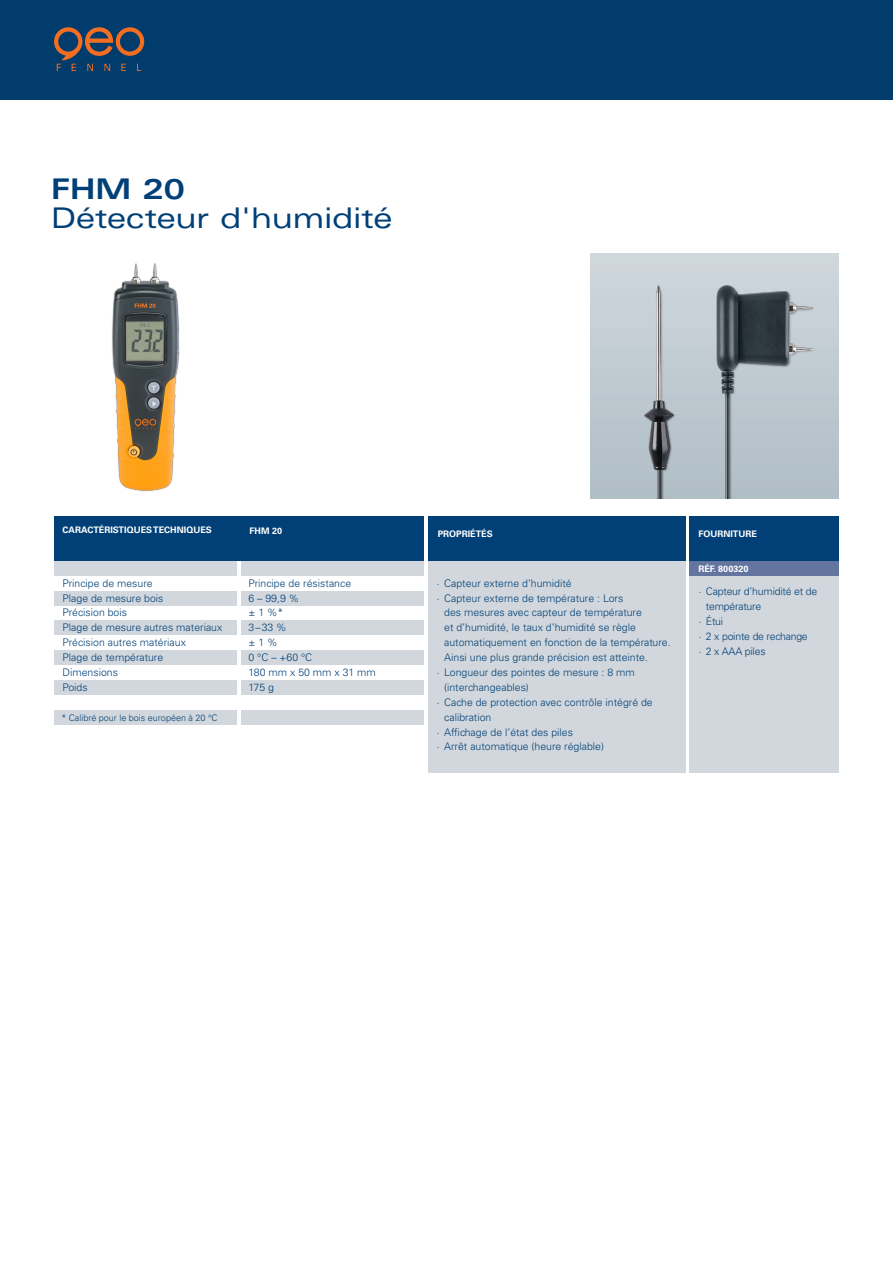
<style>
.page{position:relative;width:893px;height:1263px;background:#fff}
.page>*{position:absolute;margin:0;border:0;box-sizing:border-box;transform-origin:0 0}
.PRODUKT_2_Titel{font:expanded 28.5px "Univers LT Std";letter-spacing:-.01em;color:#014077}
.PRODUKT_2_Titel-2{font:700 expanded 28.5px "Univers LT Std";color:#014077}
.Text_in_seitlichen_K{font:300 10.5px/14.9px "Univers LT Std";color:#014077}
.Text_in_Kästen{font:300 10.5px "Univers LT Std";color:#014077}
.Text_in_seitlichen_K-2{font:300 10.5px "Univers LT Std";letter-spacing:-.02em;color:#014077}
.KASTEN_Head_blau{font:700 9px "Univers LT Std";color:#fff}
.Text_in_Kästen-2{font:300 9px "Univers LT Std";color:#014077}
</style>
<div class="page">
<div style="left:0;top:0;width:893px;height:100px;background:#013c6c"></div>
<svg style="left:54px;top:27px;width:90px;height:44px"></svg>
<img style="left:112px;top:263px;width:68px;height:229px">
<div style="left:590px;top:254px;width:249px;height:245px;background:linear-gradient(to bottom,#cfd7dd,#b0bdc5)"></div>
<img style="left:606px;top:267px;width:230px;height:232px">
<div style="left:241px;top:561px;width:183px;height:15px;background:#d1d7dc"></div>
<div style="left:54px;top:561px;width:183px;height:15px;background:#d1d7dc"></div>
<div style="left:428px;top:561px;width:257px;height:211px;background:#d1d7dc"></div>
<div style="left:241px;top:620px;width:183px;height:15px;background:#d1d7dc"></div>
<div style="left:54px;top:620px;width:183px;height:15px;background:#d1d7dc"></div>
<div style="left:241px;top:591px;width:183px;height:14px;background:#d1d7dc"></div>
<div style="left:54px;top:591px;width:183px;height:14px;background:#d1d7dc"></div>
<div style="left:54px;top:516px;width:370px;height:45px;background:#014077"></div>
<div style="left:428px;top:516px;width:257px;height:45px;background:#014077"></div>
<div style="left:241px;top:650px;width:183px;height:15px;background:#d1d7dc"></div>
<div style="left:54px;top:650px;width:183px;height:15px;background:#d1d7dc"></div>
<div style="left:241px;top:680px;width:183px;height:15px;background:#d1d7dc"></div>
<div style="left:54px;top:680px;width:183px;height:15px;background:#d1d7dc"></div>
<div style="left:690px;top:561px;width:149px;height:211px;background:#d1d7dc"></div>
<div style="left:690px;top:516px;width:149px;height:45px;background:#014077"></div>
<div style="left:690px;top:561px;width:149px;height:15px;background:#63749e"></div>
<div style="left:241px;top:710px;width:183px;height:14px;background:#d1d7dc"></div>
<div style="left:54px;top:710px;width:183px;height:14px;background:#d1d7dc"></div>
<p class="PRODUKT_2_Titel-2" style="left:51px;top:173px;width:136px">FHM 20</p>
<p class="PRODUKT_2_Titel" style="left:51px;top:201px;width:343px">Détecteur d'humidité</p>
<p class="KASTEN_Head_blau" style="left:63px;top:525px;width:151px">CARACTÉRISTIQUES TECHNIQUES</p>
<p class="KASTEN_Head_blau" style="left:250px;top:526px;width:34px">FHM 20</p>
<p class="KASTEN_Head_blau" style="left:438px;top:528px;width:56px">PROPRIÉTÉS</p>
<p class="KASTEN_Head_blau" style="left:698px;top:528px;width:60px">FOURNITURE</p>
<p class="KASTEN_Head_blau" style="left:698px;top:563px;width:51px">RÉF. 800320</p>
<p class="Text_in_Kästen" style="left:63px;top:577px;width:92px">Principe de mesure</p>
<p class="Text_in_Kästen" style="left:249px;top:577px;width:104px">Principe de résistance</p>
<p class="Text_in_Kästen" style="left:63px;top:591px;width:102px">Plage de mesure bois</p>
<p class="Text_in_Kästen" style="left:249px;top:591px;width:52px">6 – 99,9 %</p>
<p class="Text_in_Kästen" style="left:63px;top:606px;width:66px">Précision bois</p>
<p class="Text_in_Kästen" style="left:249px;top:606px;width:36px">± 1 %*</p>
<p class="Text_in_Kästen" style="left:63px;top:621px;width:161px">Plage de mesure autres materiaux</p>
<p class="Text_in_Kästen" style="left:249px;top:621px;width:40px">3–33 %</p>
<p class="Text_in_Kästen" style="left:63px;top:636px;width:125px">Précision autres matériaux</p>
<p class="Text_in_Kästen" style="left:249px;top:636px;width:31px">± 1 %</p>
<p class="Text_in_Kästen" style="left:63px;top:651px;width:102px">Plage de température</p>
<p class="Text_in_Kästen" style="left:249px;top:651px;width:65px">0 °C – +60 °C</p>
<p class="Text_in_Kästen" style="left:63px;top:666px;width:57px">Dimensions</p>
<p class="Text_in_Kästen" style="left:249px;top:666px;width:129px">180 mm x 50 mm x 31 mm</p>
<p class="Text_in_Kästen" style="left:63px;top:681px;width:27px">Poids</p>
<p class="Text_in_Kästen" style="left:249px;top:681px;width:27px">175 g</p>
<p class="Text_in_Kästen-2" style="left:61px;top:712px;width:158px">* Calibré pour le bois européen à 20 °C</p>
<p class="Text_in_seitlichen_K" style="left:437px;top:576px;width:137px">· Capteur externe d’humidité</p>
<p class="Text_in_seitlichen_K" style="left:444px;top:590px;width:228px;text-indent:-8px">· Capteur externe de température : Lors<br>des mesures avec capteur de température<br>et d’humidité, le taux d’humidité se règle automatiquement en fonction de la température.<br>Ainsi une plus grande précision est atteinte.</p>
<p class="Text_in_seitlichen_K" style="left:444px;top:665px;width:192px;text-indent:-8px">· Longueur des pointes de mesure : 8 mm (interchangeables)</p>
<p class="Text_in_seitlichen_K" style="left:444px;top:695px;width:210px;text-indent:-8px">· Cache de protection avec contrôle intégré de calibration</p>
<p class="Text_in_seitlichen_K" style="left:437px;top:724px;width:138px">· Affichage de l’état des piles</p>
<p class="Text_in_seitlichen_K" style="left:437px;top:739px;width:169px">· Arrêt automatique (heure réglable)</p>
<p class="Text_in_seitlichen_K-2" style="left:698px;top:585px;width:120px">· Capteur d’humidité et de</p>
<p class="Text_in_seitlichen_K-2" style="left:706px;top:600px;width:57px">température</p>
<p class="Text_in_seitlichen_K" style="left:698px;top:614px;width:26px">· Étui</p>
<p class="Text_in_seitlichen_K-2" style="left:698px;top:630px;width:111px">· 2 x pointe de rechange</p>
<p class="Text_in_seitlichen_K-2" style="left:698px;top:645px;width:69px">· 2 x AAA piles</p>
</div>
